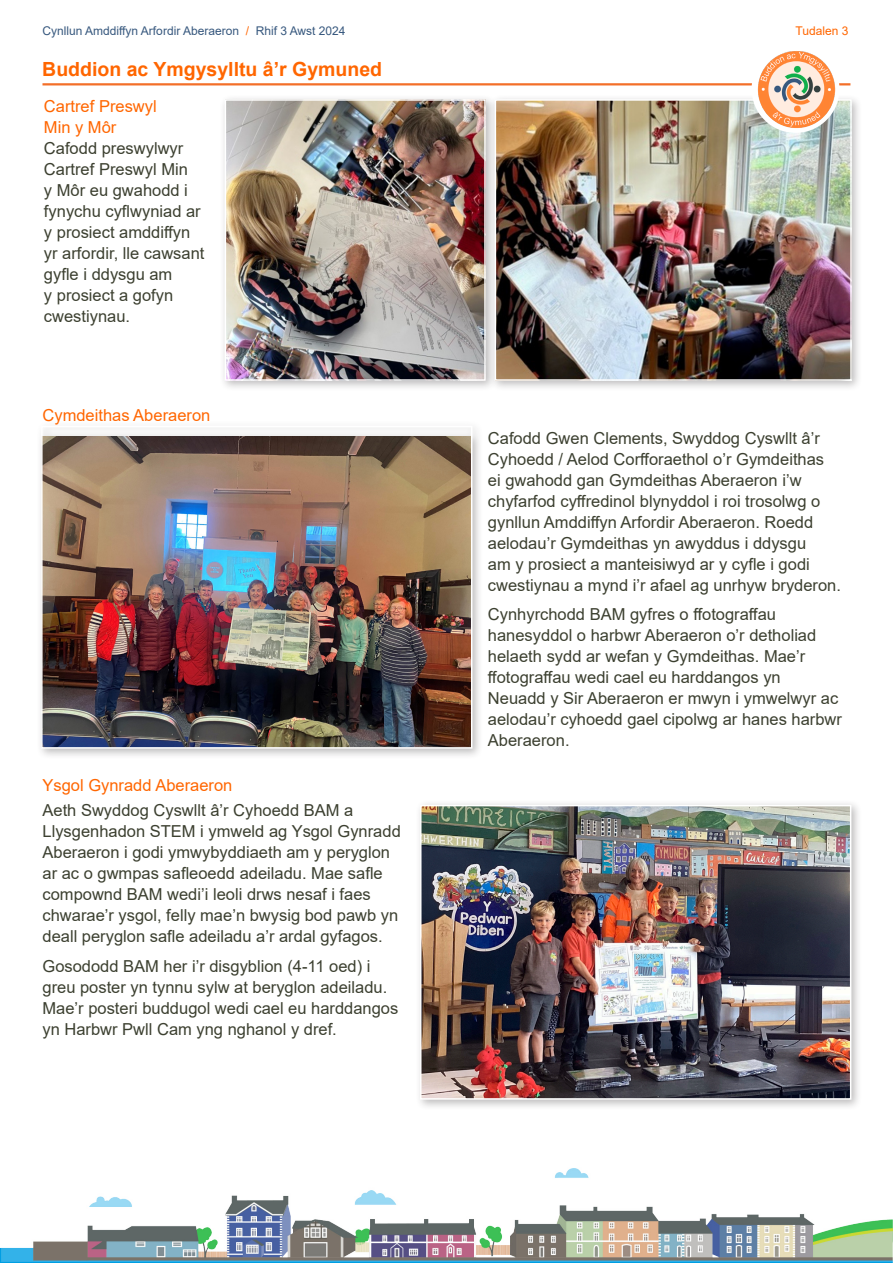
<style>
.page{position:relative;width:893px;height:1263px;background:#fff}
.page>*{position:absolute;margin:0;border:0;box-sizing:border-box;transform-origin:0 0}
.L1_heading_orange_ACDS_2024{font:700 19.5px "Arial";color:#f60}
.Body_Text_11pt_ACDS{font:16.5px/21px "Arial";color:#3c4030}
.Body_Text_11pt_ACDS-2{font:16.5px/21px "Arial";color:#f60}
.t1{font:12px "Arial";color:#37587e}
.t2{font:12px "Arial";color:#f60}
.s1{color:#f60}
</style>
<div class="page">
<img style="left:0;top:1168px;width:893px;height:95px">
<div style="left:36px;top:420px;width:447px;height:340px;background:#231f20;opacity:.3"></div>
<img style="left:44px;top:436px;width:425px;height:310px">
<div style="left:41px;top:426px;width:431px;height:323px;border:2px solid #fff"></div>
<div style="left:415px;top:800px;width:447px;height:311px;background:#231f20;opacity:.3"></div>
<img style="left:423px;top:808px;width:425px;height:289px">
<div style="left:420px;top:805px;width:431px;height:295px;border:2px solid #fff"></div>
<div style="left:219px;top:94px;width:278px;height:298px;background:#231f20;opacity:.3"></div>
<img style="left:228px;top:102px;width:255px;height:276px">
<div style="left:225px;top:99px;width:261px;height:282px;border:2px solid #fff"></div>
<div style="left:489px;top:94px;width:374px;height:298px;background:#231f20;opacity:.3"></div>
<img style="left:498px;top:102px;width:351px;height:276px">
<div style="left:495px;top:99px;width:357px;height:282px;border:2px solid #fff"></div>
<hr style="left:42px;top:83px;width:808px;height:2px;background:#f36f29">
<div style="left:752px;top:45px;width:87px;height:88px;background:#fff;border-radius:50%"></div>
<img style="left:757px;top:50px;width:78px;height:78px;border-radius:39px">
<p class="t1" style="left:43px;top:23px;width:305px">Cynllun Amddiffyn Arfordir Aberaeron <span class="s1">/</span> Rhif 3 Awst 2024</p>
<p class="t2" style="left:795px;top:23px;width:54px">Tudalen 3</p>
<p class="L1_heading_orange_ACDS_2024" style="left:42px;top:55px;width:341px">Buddion ac Ymgysylltu â’r Gymuned</p>
<p class="Body_Text_11pt_ACDS-2" style="left:44px;top:96px;width:114px">Cartref Preswyl<br>Min y Môr</p>
<p class="Body_Text_11pt_ACDS" style="left:44px;top:138px;width:162px">Cafodd preswylwyr<br>Cartref Preswyl Min<br>y Môr eu gwahodd i fynychu cyflwyniad ar y prosiect amddiffyn yr arfordir, lle cawsant gyfle i ddysgu am<br>y prosiect a gofyn cwestiynau.</p>
<p class="Body_Text_11pt_ACDS-2" style="left:43px;top:405px;width:169px">Cymdeithas Aberaeron</p>
<p class="Body_Text_11pt_ACDS-2" style="left:43px;top:774px;width:191px">Ysgol Gynradd Aberaeron</p>
<p class="Body_Text_11pt_ACDS" style="left:43px;top:800px;width:360px">Aeth Swyddog Cyswllt â’r Cyhoedd BAM a Llysgenhadon STEM i ymweld ag Ysgol Gynradd Aberaeron i godi ymwybyddiaeth am y peryglon ar ac o gwmpas safleoedd adeiladu. Mae safle compownd BAM wedi’i leoli drws nesaf i faes chwarae’r ysgol, felly mae’n bwysig bod pawb yn deall peryglon safle adeiladu a’r ardal gyfagos.</p>
<p class="Body_Text_11pt_ACDS" style="left:43px;top:955px;width:357px">Gosododd BAM her i’r disgyblion (4-11 oed) i greu poster yn tynnu sylw at beryglon adeiladu.<br>Mae’r posteri buddugol wedi cael eu harddangos yn Harbwr Pwll Cam yng nghanol y dref.</p>
<p class="Body_Text_11pt_ACDS" style="left:488px;top:427px;width:355px">Cafodd Gwen Clements, Swyddog Cyswllt â’r Cyhoedd / Aelod Corfforaethol o’r Gymdeithas ei gwahodd gan Gymdeithas Aberaeron i’w chyfarfod cyffredinol blynyddol i roi trosolwg o gynllun Amddiffyn Arfordir Aberaeron. Roedd aelodau’r Gymdeithas yn awyddus i ddysgu<br>am y prosiect a manteisiwyd ar y cyfle i godi cwestiynau a mynd i’r afael ag unrhyw bryderon.</p>
<p class="Body_Text_11pt_ACDS" style="left:488px;top:604px;width:355px">Cynhyrchodd BAM gyfres o ffotograffau hanesyddol o harbwr Aberaeron o’r detholiad helaeth sydd ar wefan y Gymdeithas. Mae’r ffotograffau wedi cael eu harddangos yn Neuadd y Sir Aberaeron er mwyn i ymwelwyr ac aelodau’r cyhoedd gael cipolwg ar hanes harbwr Aberaeron.</p>
</div>
